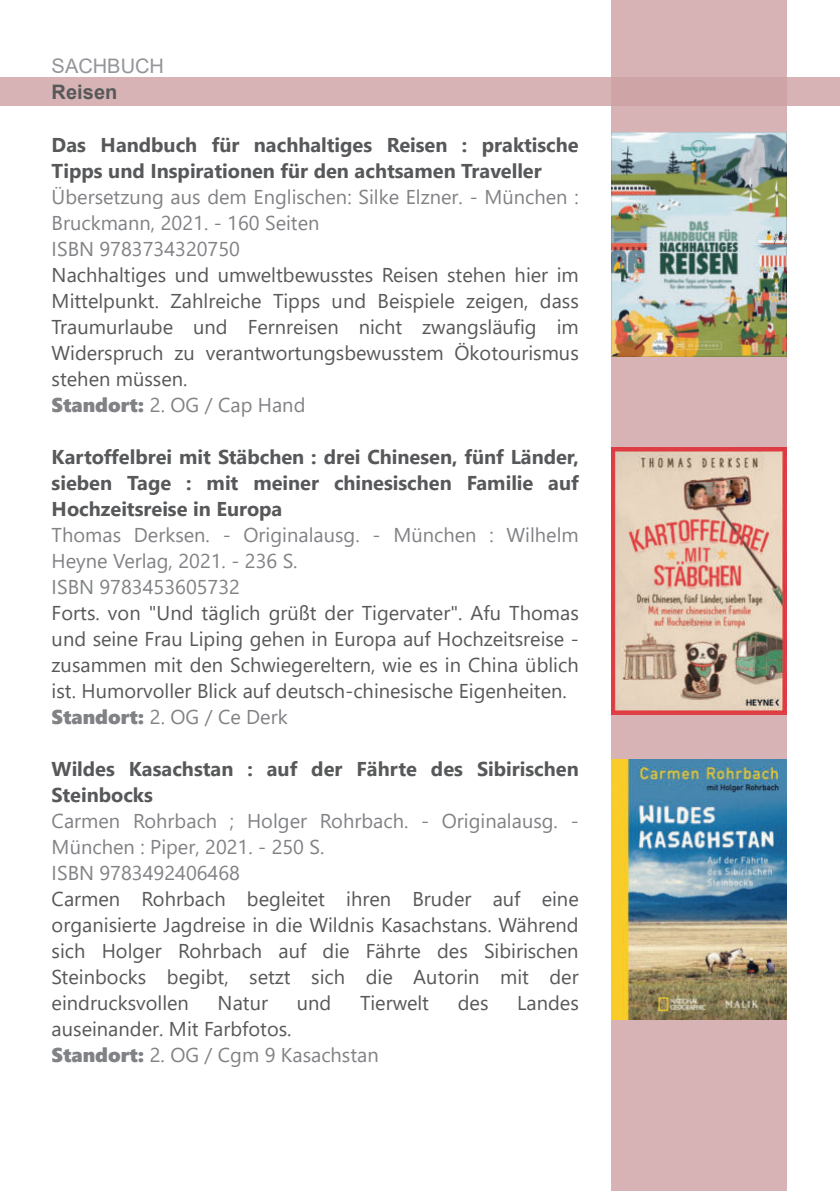
<style>
.page{position:relative;width:840px;height:1191px;background:#fff}
.page>*{position:absolute;margin:0;border:0;box-sizing:border-box;transform-origin:0 0}
.t1{font:20px/26px "Segoe UI";color:#57585a}
.t2{font:20px/26px "Segoe UI";color:#808285}
.t3{font:700 20px/26px "Segoe UI";color:#57585a}
.t4{font:20px "Arial";color:#939598}
.t5{font:700 20px "Arial";letter-spacing:.005em;color:#57585a}
.s1{font-family:"Segoe UI Black";color:#808285}
.s2{color:#808285}
</style>
<div class="page">
<div style="left:611px;top:0;width:175px;height:1191px;background:#d7b3b5"></div>
<div style="left:0;top:77px;width:839px;height:28px;background:#cea1a3;opacity:.8"></div>
<img style="left:611px;top:133px;width:175px;height:223px">
<img style="left:611px;top:447px;width:175px;height:268px">
<img style="left:611px;top:759px;width:175px;height:260px">
<p class="t4" style="left:52px;top:52px;width:114px">SACHBUCH</p>
<p class="t5" style="left:52px;top:78px;width:67px">Reisen</p>
<p class="t3" style="left:52px;top:130px;width:528px">Das Handbuch für nachhaltiges Reisen : praktische<br>Tipps und Inspirationen für den achtsamen Traveller</p>
<p class="t2" style="left:52px;top:182px;width:528px">Übersetzung aus dem Englischen: Silke Elzner. ‐ München :<br>Bruckmann, 2021. ‐ 160 Seiten<br>ISBN 9783734320750</p>
<p class="t1" style="left:52px;top:260px;width:528px">Nachhaltiges und umweltbewusstes Reisen stehen hier im Mittelpunkt. Zahlreiche Tipps und Beispiele zeigen, dass Traumurlaube und Fernreisen nicht zwangsläufig im Widerspruch zu verantwortungsbewusstem Ökotourismus stehen müssen.<br><span class="s1">Standort:</span> <span class="s2">2. OG / Cap Hand</span></p>
<p class="t3" style="left:52px;top:442px;width:528px;text-align:justify">Kartoffelbrei mit Stäbchen : drei Chinesen, fünf Länder, sieben Tage : mit meiner chinesischen Familie auf Hochzeitsreise in Europa</p>
<p class="t2" style="left:52px;top:520px;width:528px">Thomas Derksen. ‐ Originalausg. ‐ München : Wilhelm<br>Heyne Verlag, 2021. ‐ 236 S.<br>ISBN 9783453605732</p>
<p class="t1" style="left:52px;top:598px;width:528px">Forts. von "Und täglich grüßt der Tigervater". Afu Thomas und seine Frau Liping gehen in Europa auf Hochzeitsreise ‐ zusammen mit den Schwiegereltern, wie es in China üblich ist. Humorvoller Blick auf deutsch‐chinesische Eigenheiten.<br><span class="s1">Standort:</span> <span class="s2">2. OG / Ce Derk</span></p>
<p class="t3" style="left:52px;top:754px;width:528px">Wildes Kasachstan : auf der Fährte des Sibirischen<br>Steinbocks</p>
<p class="t2" style="left:52px;top:806px;width:528px">Carmen Rohrbach ; Holger Rohrbach. ‐ Originalausg. ‐<br>München : Piper, 2021. ‐ 250 S.<br>ISBN 9783492406468</p>
<p class="t1" style="left:52px;top:884px;width:528px;text-align:justify">Carmen Rohrbach begleitet ihren Bruder auf eine organisierte Jagdreise in die Wildnis Kasachstans. Während sich Holger Rohrbach auf die Fährte des Sibirischen Steinbocks begibt, setzt sich die Autorin mit der eindrucksvollen</p>
<p class="t1" style="left:217px;top:988px;width:52px">Natur</p>
<p class="t1" style="left:296px;top:988px;width:36px">und</p>
<p class="t1" style="left:360px;top:988px;width:70px">Tierwelt</p>
<p class="t1" style="left:457px;top:988px;width:32px">des</p>
<p class="t1" style="left:516px;top:988px;width:63px">Landes</p>
<p class="t1" style="left:52px;top:1014px;width:328px">auseinander. Mit Farbfotos.<br><span class="s1">Standort:</span> <span class="s2">2. OG / Cgm 9 Kasachstan</span></p>
</div>
